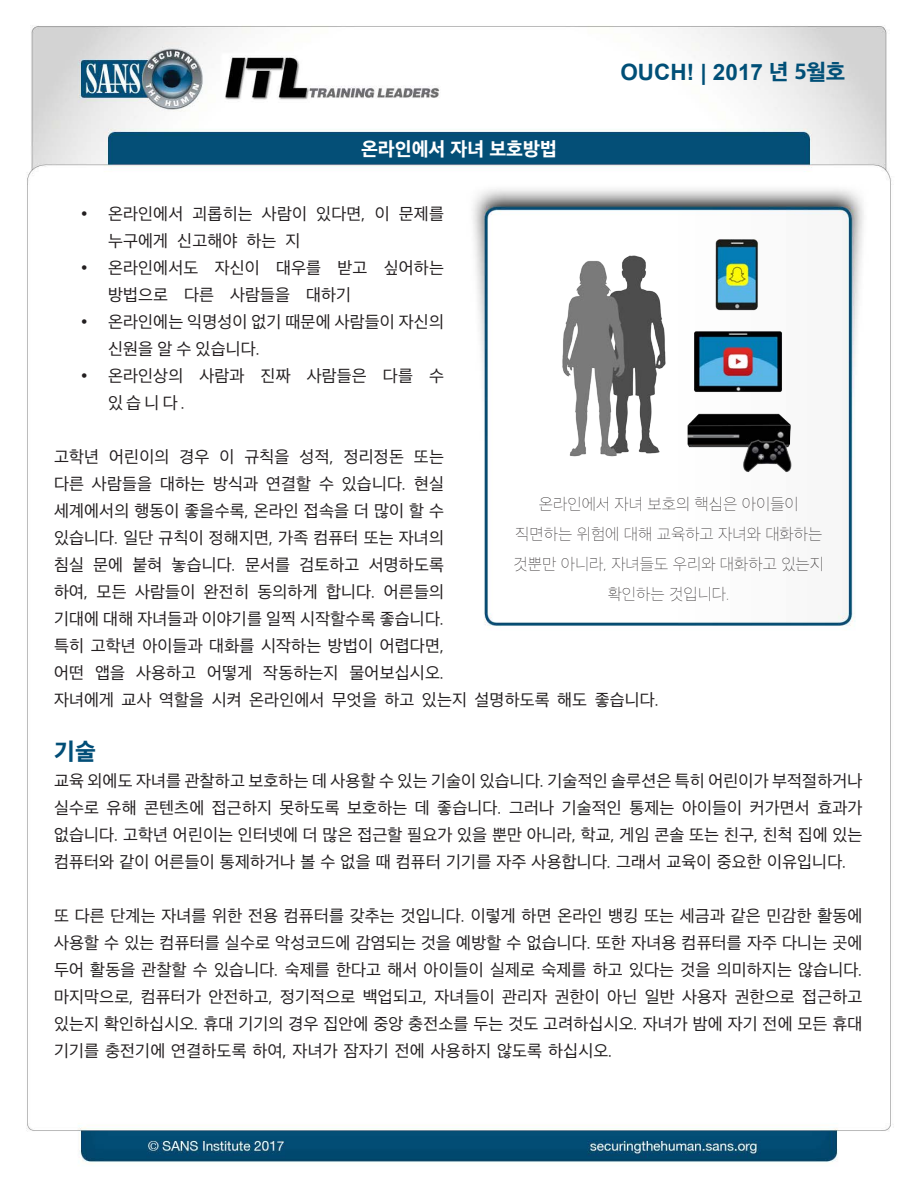
<style>
.page{position:relative;width:918px;height:1188px;background:#fff}
.page>*{position:absolute;margin:0;border:0;box-sizing:border-box;transform-origin:0 0}
.MainText{font:800 24px "Apple SD Gothic Neo";color:#024e77}
.t1{font:700 22.5px "Arial";color:#004f77}
.t2{font:800 19.5px "Apple SD Gothic Neo";color:#fff}
.t3{font:18px "Arial";color:#231f20}
.MainText-2{font:17.25px/27px "Apple SD Gothic Neo";letter-spacing:.01em;color:#231f20;text-align:justify}
.t4{font:100 16.5px/30px "Apple SD Gothic Neo";color:#231f20;text-align:center}
.s1{font-family:"Apple SD Gothic Neo";font-weight:800}
</style>
<div class="page">
<img style="left:26px;top:25px;width:865px;height:1139px">
<img style="left:498px;top:227px;width:344px;height:258px">
<h2 class="t1" style="left:620px;top:57px;width:226px">OUCH! | 2017 <span class="s1">년 5월호</span></h2>
<p class="t2" style="left:361px;top:139px;width:197px">온라인에서 자녀 보호방법</p>
<p class="t3" style="left:81px;top:202px;width:8px">•</p>
<p class="MainText-2" style="left:108px;top:202px;width:77px">온라인에서</p>
<p class="MainText-2" style="left:193px;top:202px;width:62px">괴롭히는</p>
<p class="MainText-2" style="left:262px;top:202px;width:47px">사람이</p>
<p class="MainText-2" style="left:316px;top:202px;width:75px">있다면 이,</p>
<p class="MainText-2" style="left:399px;top:202px;width:47px">문제를</p>
<p class="MainText-2" style="left:108px;top:229px;width:62px">누구에게</p>
<p class="MainText-2" style="left:177px;top:229px;width:62px">신고해야</p>
<p class="MainText-2" style="left:246px;top:229px;width:32px">하는</p>
<p class="MainText-2" style="left:286px;top:229px;width:16px">지</p>
<p class="t3" style="left:81px;top:256px;width:8px">•</p>
<p class="MainText-2" style="left:108px;top:256px;width:92px">온라인에서도</p>
<p class="MainText-2" style="left:215px;top:256px;width:47px">자신이</p>
<p class="MainText-2" style="left:276px;top:256px;width:47px">대우를</p>
<p class="MainText-2" style="left:337px;top:256px;width:32px">받고</p>
<p class="MainText-2" style="left:384px;top:256px;width:62px">싶어하는</p>
<p class="t3" style="left:81px;top:310px;width:8px">•</p>
<p class="MainText-2" style="left:108px;top:283px;width:62px">방법으로</p>
<p class="MainText-2" style="left:108px;top:310px;width:338px">온라인에는 익명성이 없기 때문에 사람들이 자신의</p>
<p class="MainText-2" style="left:184px;top:283px;width:32px">다른</p>
<p class="MainText-2" style="left:230px;top:283px;width:62px">사람들을</p>
<p class="MainText-2" style="left:306px;top:283px;width:47px">대하기</p>
<p class="MainText-2" style="left:108px;top:337px;width:153px">신원을 알 수 있습니다.</p>
<p class="t3" style="left:81px;top:364px;width:8px">•</p>
<p class="MainText-2" style="left:108px;top:364px;width:77px">온라인상의</p>
<p class="MainText-2" style="left:199px;top:364px;width:47px">사람과</p>
<p class="MainText-2" style="left:261px;top:364px;width:32px">진짜</p>
<p class="MainText-2" style="left:307px;top:364px;width:62px">사람들은</p>
<p class="MainText-2" style="left:383px;top:364px;width:32px">다를</p>
<p class="MainText-2" style="left:429px;top:364px;width:16px">수</p>
<p class="MainText-2" style="left:108px;top:391px;width:79px">있습니다.</p>
<p class="MainText-2" style="left:54px;top:445px;width:47px">고학년</p>
<p class="MainText-2" style="left:109px;top:445px;width:62px">어린이의</p>
<p class="MainText-2" style="left:179px;top:445px;width:32px">경우</p>
<p class="MainText-2" style="left:219px;top:445px;width:16px">이</p>
<p class="MainText-2" style="left:244px;top:445px;width:47px">규칙을</p>
<p class="MainText-2" style="left:300px;top:445px;width:36px">성적,</p>
<p class="MainText-2" style="left:344px;top:445px;width:62px">정리정돈</p>
<p class="MainText-2" style="left:414px;top:445px;width:32px">또는</p>
<p class="MainText-2" style="left:54px;top:472px;width:32px">다른</p>
<p class="MainText-2" style="left:54px;top:499px;width:392px">세계에서의 행동이 좋을수록, 온라인 접속을 더 많이 할 수</p>
<p class="MainText-2" style="left:54px;top:526px;width:392px">있습니다. 일단 규칙이 정해지면, 가족 컴퓨터 또는 자녀의</p>
<p class="MainText-2" style="left:369px;top:553px;width:77px">서명하도록</p>
<p class="MainText-2" style="left:92px;top:472px;width:62px">사람들을</p>
<p class="MainText-2" style="left:160px;top:472px;width:47px">대하는</p>
<p class="MainText-2" style="left:213px;top:472px;width:47px">방식과</p>
<p class="MainText-2" style="left:266px;top:472px;width:47px">연결할</p>
<p class="MainText-2" style="left:342px;top:472px;width:66px">있습니다.</p>
<p class="MainText-2" style="left:414px;top:472px;width:32px">현실</p>
<p class="MainText-2" style="left:319px;top:472px;width:16px">수</p>
<p class="t4" style="left:514px;top:490px;width:312px">온라인에서 자녀 보호의 핵심은 아이들이 직면하는 위험에 대해 교육하고 자녀와 대화하는 것뿐만 아니라, 자녀들도 우리와 대화하고 있는지 확인하는 것입니다.</p>
<p class="MainText-2" style="left:54px;top:553px;width:32px">침실</p>
<p class="MainText-2" style="left:93px;top:553px;width:32px">문에</p>
<p class="MainText-2" style="left:132px;top:553px;width:32px">붙혀</p>
<p class="MainText-2" style="left:172px;top:553px;width:66px">놓습니다.</p>
<p class="MainText-2" style="left:245px;top:553px;width:47px">문서를</p>
<p class="MainText-2" style="left:299px;top:553px;width:62px">검토하고</p>
<p class="MainText-2" style="left:54px;top:580px;width:36px">하여,</p>
<p class="MainText-2" style="left:54px;top:607px;width:392px">기대에 대해 자녀들과 이야기를 일찍 시작할수록 좋습니다.</p>
<p class="MainText-2" style="left:54px;top:634px;width:392px">특히 고학년 아이들과 대화를 시작하는 방법이 어렵다면,</p>
<p class="MainText-2" style="left:350px;top:661px;width:96px">물어보십시오.</p>
<p class="MainText-2" style="left:135px;top:580px;width:62px">사람들이</p>
<p class="MainText-2" style="left:204px;top:580px;width:47px">완전히</p>
<p class="MainText-2" style="left:257px;top:580px;width:62px">동의하게</p>
<p class="MainText-2" style="left:326px;top:580px;width:51px">합니다.</p>
<p class="MainText-2" style="left:384px;top:580px;width:62px">어른들의</p>
<p class="MainText-2" style="left:97px;top:580px;width:32px">모든</p>
<p class="MainText-2" style="left:54px;top:661px;width:606px">어떤<br>자녀에게 교사 역할을 시켜 온라인에서 무엇을 하고 있는지 설명하도록 해도 좋습니다.</p>
<p class="MainText" style="left:54px;top:739px;width:43px">기술</p>
<p class="MainText-2" style="left:54px;top:769px;width:810px">교육 외에도 자녀를 관찰하고 보호하는 데 사용할 수 있는 기술이 있습니다. 기술적인 솔루션은 특히 어린이가 부적절하거나 실수로 유해 콘텐츠에 접근하지 못하도록 보호하는 데 좋습니다. 그러나 기술적인 통제는 아이들이 커가면서 효과가 없습니다. 고학년 어린이는 인터넷에 더 많은 접근할 필요가 있을 뿐만 아니라, 학교, 게임 콘솔 또는 친구, 친척 집에 있는 컴퓨터와 같이 어른들이 통제하거나 볼 수 없을 때 컴퓨터 기기를 자주 사용합니다. 그래서 교육이 중요한 이유입니다.</p>
<p class="MainText-2" style="left:54px;top:904px;width:810px">또 다른 단계는 자녀를 위한 전용 컴퓨터를 갖추는 것입니다. 이렇게 하면 온라인 뱅킹 또는 세금과 같은 민감한 활동에 사용할 수 있는 컴퓨터를 실수로 악성코드에 감염되는 것을 예방할 수 없습니다. 또한 자녀용 컴퓨터를 자주 다니는 곳에 두어 활동을 관찰할 수 있습니다. 숙제를 한다고 해서 아이들이 실제로 숙제를 하고 있다는 것을 의미하지는 않습니다. 마지막으로, 컴퓨터가 안전하고, 정기적으로 백업되고, 자녀들이 관리자 권한이 아닌 일반 사용자 권한으로 접근하고 있는지 확인하십시오. 휴대 기기의 경우 집안에 중앙 충전소를 두는 것도 고려하십시오. 자녀가 밤에 자기 전에 모든 휴대 기기를 충전기에 연결하도록 하여, 자녀가 잠자기 전에 사용하지 않도록 하십시오.</p>
<p class="MainText-2" style="left:95px;top:661px;width:32px">앱을</p>
<p class="MainText-2" style="left:136px;top:661px;width:62px">사용하고</p>
<p class="MainText-2" style="left:207px;top:661px;width:47px">어떻게</p>
<p class="MainText-2" style="left:263px;top:661px;width:77px">작동하는지</p>
</div>
